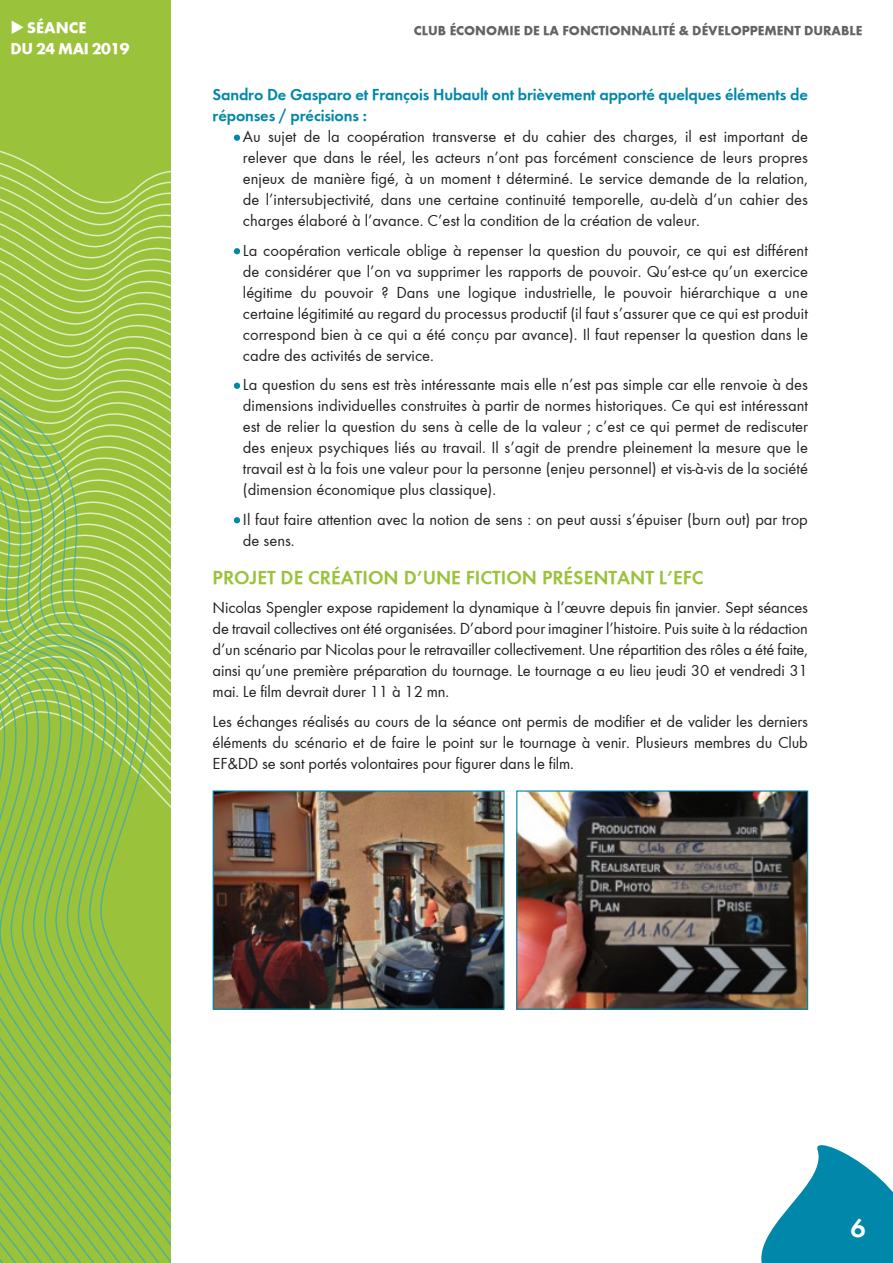
<style>
.page{position:relative;width:893px;height:1263px;background:#fff}
.page>*{position:absolute;margin:0;border:0;box-sizing:border-box;transform-origin:0 0}
.t1{font:700 27px "Function";color:#fff}
.t2{font:700 19.5px "Function";color:#9ac23b}
.t3{font:16.5px/21px "Function";color:#231f20;text-align:justify}
.t4{font:700 16.5px/21px "Function";letter-spacing:-.01em;color:#0087aa}
.t5{font:16.2px "Function LH Heavy";letter-spacing:-.03em;color:#fff}
.t6{font:13.5px "Function LH Heavy";color:#636366}
</style>
<div class="page">
<svg style="left:0;top:0;width:170px;height:1263px;background:#99c34a"></svg>
<svg style="left:761px;top:1145px;width:132px;height:118px"></svg>
<svg style="left:234px;top:135px;width:6px;height:6px"></svg>
<svg style="left:234px;top:248px;width:6px;height:6px"></svg>
<svg style="left:234px;top:383px;width:6px;height:6px"></svg>
<svg style="left:234px;top:517px;width:6px;height:6px"></svg>
<img style="left:215px;top:792px;width:288px;height:216px">
<div style="left:213px;top:790px;width:292px;height:220px;border:1px solid #0087aa"></div>
<img style="left:518px;top:792px;width:288px;height:216px">
<div style="left:516px;top:790px;width:292px;height:220px;border:1px solid #0087aa"></div>
<p class="t5" style="left:11px;top:18px;width:77px">◆SÉANCE</p>
<p class="t6" style="left:414px;top:22px;width:450px">CLUB ÉCONOMIE DE LA FONCTIONNALITÉ &amp; DÉVELOPPEMENT DURABLE</p>
<p class="t5" style="left:11px;top:39px;width:120px">DU 24 MAI 2019</p>
<p class="t4" style="left:213px;top:84px;width:597px">Sandro De Gasparo et François Hubault ont brièvement apporté quelques éléments de réponses / précisions :</p>
<p class="t3" style="left:243px;top:126px;width:567px">Au sujet de la coopération transverse et du cahier des charges, il est important de relever que dans le réel, les acteurs n’ont pas forcément conscience de leurs propres enjeux de manière figé, à un moment t déterminé. Le service demande de la relation, de l’intersubjectivité, dans une certaine continuité temporelle, au-delà d’un cahier des charges élaboré à l’avance. C’est la condition de la création de valeur.</p>
<p class="t3" style="left:243px;top:240px;width:567px">La coopération verticale oblige à repenser la question du pouvoir, ce qui est différent de considérer que l’on va supprimer les rapports de pouvoir. Qu’est-ce qu’un exercice légitime du pouvoir ? Dans une logique industrielle, le pouvoir hiérarchique a une certaine légitimité au regard du processus productif (il faut s’assurer que ce qui est produit correspond bien à ce qui a été conçu par avance). Il faut repenser la question dans le cadre des activités de service.</p>
<p class="t3" style="left:243px;top:374px;width:567px">La question du sens est très intéressante mais elle n’est pas simple car elle renvoie à des dimensions individuelles construites à partir de normes historiques. Ce qui est intéressant est de relier la question du sens à celle de la valeur ; c’est ce qui permet de rediscuter des enjeux psychiques liés au travail. Il s’agit de prendre pleinement la mesure que le travail est à la fois une valeur pour la personne (enjeu personnel) et vis-à-vis de la société (dimension économique plus classique).</p>
<p class="t3" style="left:243px;top:509px;width:566px">Il faut faire attention avec la notion de sens : on peut aussi s’épuiser (burn out) par trop de sens.</p>
<p class="t2" style="left:213px;top:566px;width:493px">PROJET DE CRÉATION D’UNE FICTION PRÉSENTANT L’EFC</p>
<p class="t3" style="left:213px;top:597px;width:597px">Nicolas Spengler expose rapidement la dynamique à l’œuvre depuis fin janvier. Sept séances de travail collectives ont été organisées. D’abord pour imaginer l’histoire. Puis suite à la rédaction d’un scénario par Nicolas pour le retravailler collectivement. Une répartition des rôles a été faite, ainsi qu’une première préparation du tournage. Le tournage a eu lieu jeudi 30 et vendredi 31 mai. Le film devrait durer 11 à 12 mn.</p>
<p class="t3" style="left:213px;top:711px;width:597px">Les échanges réalisés au cours de la séance ont permis de modifier et de valider les derniers éléments du scénario et de faire le point sur le tournage à venir. Plusieurs membres du Club EF&amp;DD se sont portés volontaires pour figurer dans le film.</p>
<p class="t1" style="left:850px;top:1212px;width:17px">6</p>
</div>
